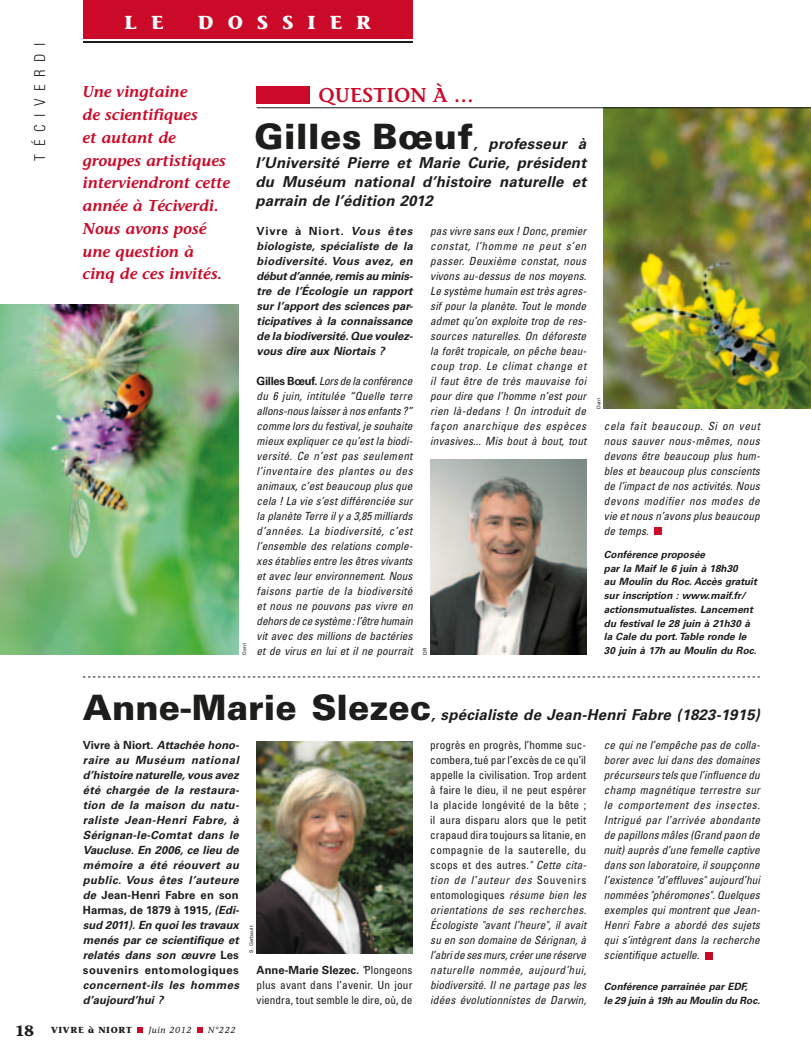
<style>
.page{position:relative;width:811px;height:1059px;background:#fff}
.page>*{position:absolute;margin:0;border:0;box-sizing:border-box;transform-origin:0 0}
.t1{font:900 35px "Univers";letter-spacing:.01em;color:#1d1d1b}
.t2{font:600 20px "Stone Informal";color:#ca0a28}
.t3{font:700 18.75px "Stone Informal";letter-spacing:.75em;color:#fff}
.t4{font:italic 600 15.62px/22.8px "Stone Informal";color:#ca0a28}
.t5{font:italic 700 15px/18.8px "Univers";letter-spacing:.015em;color:#1d1d1b;text-align:justify}
.t6{font:300 condensed 15px "Univers";letter-spacing:.5em;color:#1d1d1b}
.t7{font:italic condensed 11.25px/15px "Univers";letter-spacing:.005em;color:#1d1d1b}
.t8{font:condensed 11.25px/15px "Univers";letter-spacing:.015em;color:#1d1d1b;text-align:justify}
.t9{font:italic 700 11.25px/15px "Univers";color:#1d1d1b;text-align:justify}
.t10{font:italic 700 11.25px/15px "Univers";letter-spacing:.035em;color:#1d1d1b}
.t11{font:italic 700 10px/13.8px "Univers";color:#1d1d1b}
.t12{font:700 8.75px "Stone Informal";letter-spacing:.075em;color:#1d1d1b}
.t13{font:italic 8.75px "Stone Informal";letter-spacing:.075em;color:#1d1d1b}
.t14{font:5px "Univers";color:#1d1d1b}
.s1{font-style:normal}
.s2{font-weight:700;font-style:normal;font-stretch:normal}
.s3{font-weight:700;font-stretch:normal}
.s4{font-style:italic}
.s5{font-size:15px}
</style>
<div class="page">
<div style="left:654px;top:527px;width:7px;height:8px;background:#ca0a28"></div>
<div style="left:83px;top:0;width:329px;height:39px;background:#ca0a28"></div>
<hr style="left:83px;top:41px;width:329px;height:2px;background:#1d1d1b">
<svg style="left:138px;top:1027px;width:5px;height:5px"></svg>
<svg style="left:197px;top:1027px;width:5px;height:5px"></svg>
<div style="left:705px;top:952px;width:7px;height:7px;background:#ca0a28"></div>
<img style="left:431px;top:460px;width:155px;height:194px">
<img style="left:257px;top:741px;width:155px;height:212px">
<img style="left:0;top:304px;width:239px;height:350px">
<svg style="left:83px;top:676px;width:677px;height:1px"></svg>
<img style="left:604px;top:108px;width:207px;height:301px">
<div style="left:257px;top:86px;width:53px;height:18px;background:#ca0a28"></div>
<hr style="left:257px;top:107px;width:554px;height:1px;background:#1d1d1b">
<h3 class="t6" style="left:31px;top:161px;width:119px;rotate:-90deg">TÉCIVERDI</h3>
<h3 class="t3" style="left:125px;top:11px;width:40px">L E</h3>
<h3 class="t3" style="left:198px;top:11px;width:174px">DOSSIER</h3>
<h3 class="t4" style="left:83px;top:81px;width:149px">Une vingtaine<br>de scientifiques<br>et autant de groupes artistiques interviendront cette année à Téciverdi.<br>Nous avons posé une question à cinq de ces invités.</h3>
<h2 class="t2" style="left:319px;top:83px;width:157px">QUESTION À …</h2>
<h1 class="t1" style="left:254px;top:115px;width:220px">Gilles Bœuf</h1>
<h3 class="t5" style="left:255px;top:135px;width:332px;text-indent:218px">, professeur à l’Université Pierre et Marie Curie, président du Muséum national d’histoire naturelle et parrain de l’édition 2012</h3>
<p class="t7" style="left:430px;top:223px;width:157px;text-align:justify">pas vivre sans eux ! Donc, premier constat, l’homme ne peut s’en passer. Deuxième constat, nous vivons au-dessus de nos moyens.<br>Le système humain est très agres&shy;sif pour la planète. Tout le monde admet qu’on exploite trop de res&shy;sources naturelles. On déforeste la forêt tropicale, on pêche beau&shy;coup trop. Le climat change et il faut être de très mauvaise foi pour dire que l’homme n’est pour rien là-dedans ! On introduit de façon anarchique des espèces invasives... Mis bout à bout, tout</p>
<p class="t9" style="left:257px;top:223px;width:157px"><span class="s1">Vivre à Niort.</span> Vous êtes biologiste, spécialiste de la biodiversité. Vous avez, en début d’année, remis au minis&shy;tre de l’Écologie un rapport sur l’apport des sciences par&shy;ticipatives à la connaissance de la biodiversité. Que voulez&shy;vous dire aux Niortais ?</p>
<p class="t7" style="left:257px;top:373px;width:158px"><span class="s2">Gilles Bœuf.</span> Lors de la conférence du 6 juin, intitulée “Quelle terre allons-nous laisser à nos enfants ?” comme lors du festival, je souhaite mieux expliquer ce qu’est la biodi&shy;versité. Ce n’est pas seulement l’inventaire des plantes ou des animaux, c’est beaucoup plus que cela ! La vie s’est différenciée sur la planète Terre il y a 3,85 milliards d’années. La biodiversité, c’est l’ensemble des relations comple&shy;xes établies entre les êtres vivants et avec leur environnement. Nous faisons partie de la biodiversité et nous ne pouvons pas vivre en dehors de ce système : l’être humain vit avec des millions de bactéries et de virus en lui et il ne pourrait</p>
<p class="t14" style="left:241px;top:654px;width:13px;rotate:-90deg">Darri</p>
<p class="t14" style="left:422px;top:654px;width:8px;rotate:-90deg">DR</p>
<p class="t14" style="left:596px;top:409px;width:13px;rotate:-90deg">Darri</p>
<p class="t7" style="left:604px;top:418px;width:157px">cela fait beaucoup. Si on veut nous sauver nous-mêmes, nous devons être beaucoup plus hum&shy;bles et beaucoup plus conscients de l’impact de nos activités. Nous devons modifier nos modes de vie et nous n’avons plus beaucoup de temps.</p>
<p class="t11" style="left:604px;top:547px;width:154px">Conférence proposée<br>par la Maif le 6 juin à 18h30<br>au Moulin du Roc. Accès gratuit sur inscription : www.maif.fr/ actionsmutualistes. Lancement du festival le 28 juin à 21h30 à la Cale du port. Table ronde le<br>30 juin à 17h au Moulin du Roc.</p>
<h1 class="t1" style="left:83px;top:685px;width:350px">Anne-Marie Slezec</h1>
<h3 class="t5" style="left:431px;top:705px;width:330px">, spécialiste de Jean-Henri Fabre (1823-1915)</h3>
<p class="t9" style="left:83px;top:738px;width:157px"><span class="s1">Vivre à Niort.</span> Attachée hono&shy;raire au Muséum national d’histoire naturelle, vous avez été chargée de la restaura&shy;tion de la maison du natu&shy;raliste Jean-Henri Fabre, à Sérignan-le-Comtat dans le Vaucluse. En 2006, ce lieu de mémoire a été réouvert au public. Vous êtes l’auteure de <span class="s1">Jean-Henri Fabre en son Harmas, de 1879 à 1915</span>, (Edi&shy;sud 2011). En quoi les travaux menés par ce scientifique et relatés dans son œuvre <span class="s1">Les souvenirs entomologiques</span></p>
<p class="t10" style="left:83px;top:978px;width:157px">concernent-ils les hommes d’aujourd’hui ?</p>
<p class="t14" style="left:248px;top:952px;width:28px;rotate:-90deg">S. Gerbault</p>
<p class="t8" style="left:257px;top:962px;width:157px"><span class="s3">Anne-Marie Slezec.</span> <span class="s4">"</span>Plongeons plus avant dans l’avenir. Un jour viendra, tout semble le dire, où, de</p>
<p class="t8" style="left:430px;top:737px;width:158px">progrès en progrès, l’homme suc&shy;combera, tué par l’excès de ce qu’il appelle la civilisation. Trop ardent à faire le dieu, il ne peut espérer la placide longévité de la bête ; il aura disparu alors que le petit crapaud dira toujours sa litanie, en compagnie de la sauterelle, du scops et des autres.<span class="s4">" Cette cita&shy;tion de l’auteur des</span> Souvenirs entomologiques <span class="s4">résume bien les orientations de ses recherches.<br>Écologiste "avant l’heure", il avait su en son domaine de Sérignan, à l’abri de ses murs, créer une réserve naturelle nommée, aujourd’hui, biodiversité. Il ne partage pas les idées évolutionnistes de Darwin,</span></p>
<p class="t7" style="left:604px;top:737px;width:158px">ce qui ne l’empêche pas de colla&shy;borer avec lui dans des domaines précurseurs tels que l’influence du champ magnétique terrestre sur le comportement des insectes.<br>Intrigué par l’arrivée abondante de papillons mâles (Grand paon de nuit) auprès d’une femelle captive dans son laboratoire, il soupçonne l’existence "d’effluves" aujourd’hui nommées "phéromones". Quelques exemples qui montrent que Jean-Henri Fabre a abordé des sujets qui s’intègrent dans la recherche scientifique actuelle.</p>
<p class="t11" style="left:604px;top:980px;width:158px">Conférence parrainée par EDF,<br>le 29 juin à 19h au Moulin du Roc.</p>
<p class="t12" style="left:15px;top:1024px;width:119px"><span class="s5">18</span> VIVRE À NIORT</p>
<p class="t13" style="left:148px;top:1024px;width:45px">Juin 2012</p>
<p class="t13" style="left:208px;top:1024px;width:29px">N°222</p>
</div>
